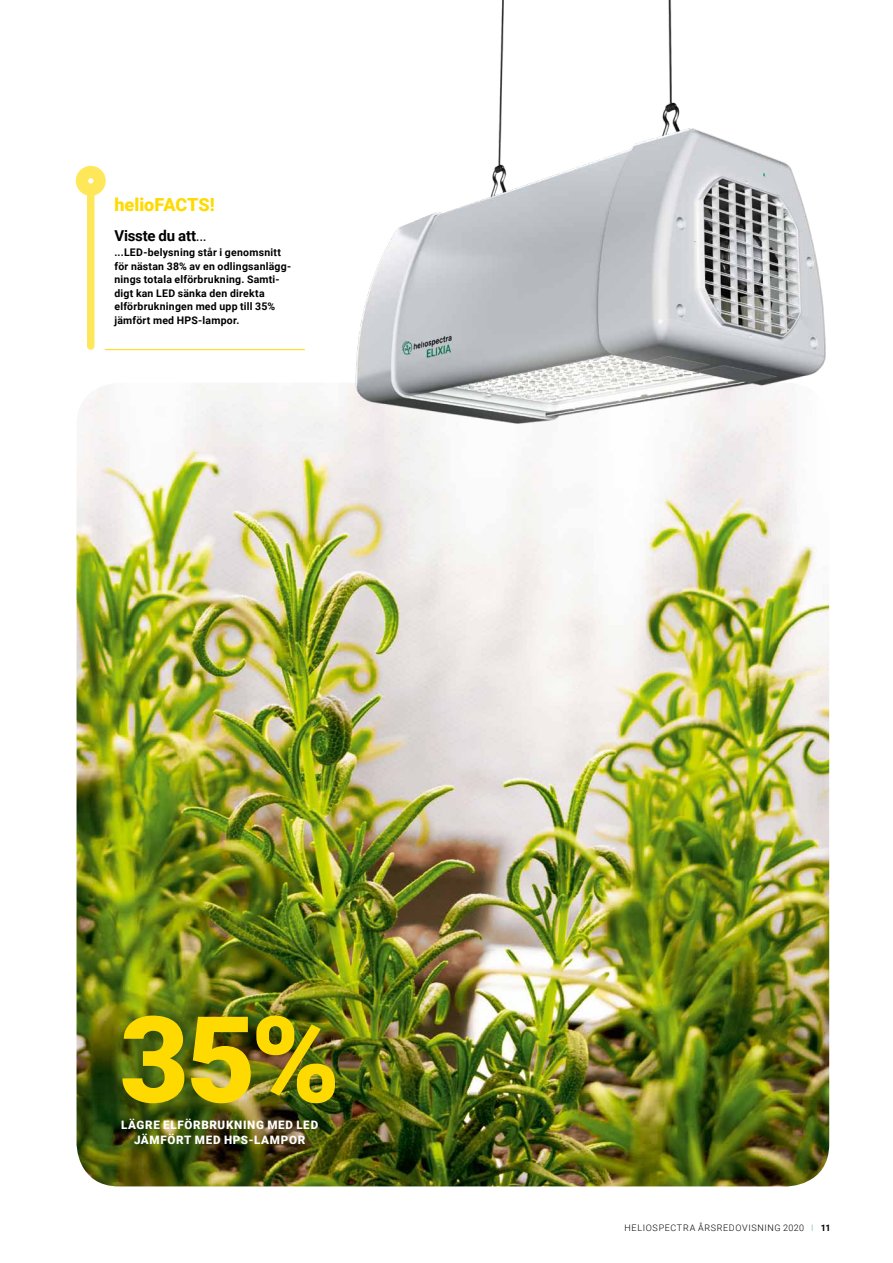
<style>
.page{position:relative;width:893px;height:1263px;background:#fff}
.page>*{position:absolute;margin:0;border:0;box-sizing:border-box;transform-origin:0 0}
.t1{font:900 120px "Roboto";color:#ffda00}
.t2{font:900 18px "Roboto";letter-spacing:-.005em;color:#ffda00}
.t3{font:700 15px "Roboto";letter-spacing:-.015em;color:#000}
.t4{font:900 11.7px/15.8px "Roboto";letter-spacing:.06em;color:#fff;text-align:center}
.t5{font:700 10.5px/13.5px "Roboto";letter-spacing:.02em;color:#000}
.t6{font:300 9px "Roboto";letter-spacing:.07em;color:#000}
.s1{font-weight:400}
.s2{color:#6ebd8f}
.s3{font-weight:700}
</style>
<div class="page">
<img style="left:77px;top:383px;width:752px;height:803px">
<div style="left:87px;top:181px;width:8px;height:165px;background:#ffe75a"></div>
<div style="left:76px;top:166px;width:30px;height:30px;background:#ffe75a;border-radius:50%"></div>
<svg style="left:88px;top:178px;width:5px;height:6px"></svg>
<hr style="left:105px;top:349px;width:200px;height:1px;background:#ffda00">
<img style="left:305px;top:0;width:524px;height:472px">
<h2 class="t2" style="left:114px;top:192px;width:102px">helioFACTS!</h2>
<h3 class="t3" style="left:114px;top:225px;width:94px">Visste du att<span class="s1">...</span></h3>
<p class="t5" style="left:114px;top:245px;width:178px">...LED-belysning står i genomsnitt för nästan 38% av en odlingsanlägg&shy;nings totala elförbrukning. Samti&shy;digt kan LED sänka den direkta elförbrukningen med upp till 35% jämfört med HPS-lampor.</p>
<h1 class="t1" style="left:120px;top:975px;width:222px">35%</h1>
<p class="t4" style="left:121px;top:1116px;width:199px">LÄGRE ELFÖRBRUKNING MED LED<br>JÄMFÖRT MED HPS-LAMPOR</p>
<p class="t6" style="left:625px;top:1222px;width:208px">HELIOSPECTRA ÅRSREDOVISNING 2020 <span class="s2">Ι</span> <span class="s3">11</span></p>
</div>
